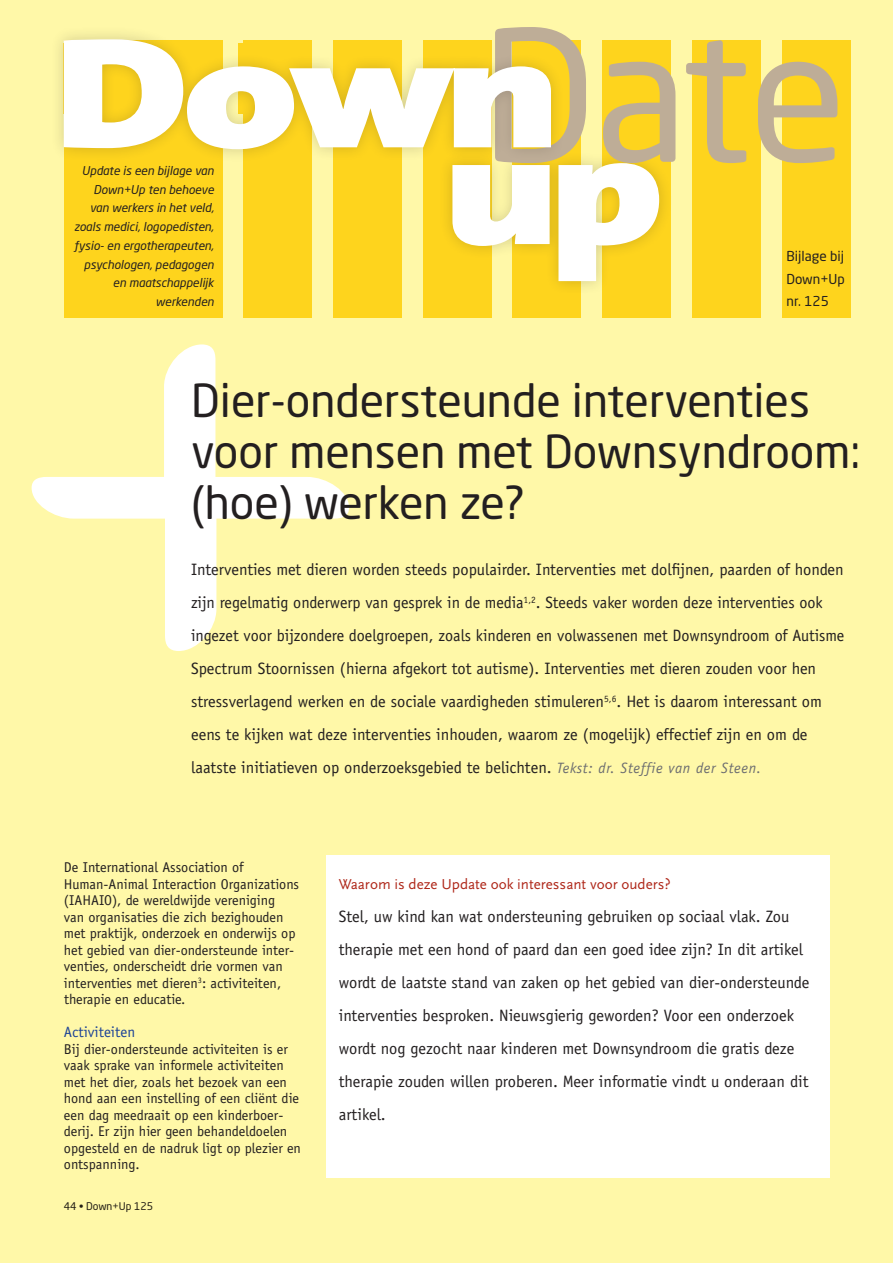
<style>
.page{position:relative;width:893px;height:1263px;background:#fff8a8}
.page>*{position:absolute;margin:0;border:0;box-sizing:border-box;transform-origin:0 0}
.t1{font:179.7px "Neo Sans Std";color:#bead97}
.t2{font:45px/51px "Neo Sans Std";color:#231f20}
.t3{font:16.5px/33px "Officina Sans";color:#231f20}
.t4{font:15px "AD Scala Sans Romein";color:#af281a}
.t5{font:15px "Officina Sans";color:#1d4396}
.t6{font:14.25px/16.5px "Officina Sans";color:#231f20}
.t7{font:13.5px/22.5px "Neo Sans Std";color:#231f20;text-align:justify}
.t8{font:italic 12px/18.8px "Neo Sans Std";color:#231f20;text-align:right}
.t9{font:10.5px "Neo Sans Std";color:#231f20}
.s1{font-style:italic;font-size:15px;color:#6c6d70}
</style>
<div class="page">
<div style="left:64px;top:40px;width:158px;height:278px;background:#fed41d"></div>
<div style="left:244px;top:40px;width:68px;height:278px;background:#fed41d"></div>
<div style="left:333px;top:40px;width:69px;height:278px;background:#fed41d"></div>
<div style="left:423px;top:40px;width:69px;height:278px;background:#fed41d"></div>
<div style="left:512px;top:40px;width:68px;height:278px;background:#fed41d"></div>
<div style="left:603px;top:40px;width:68px;height:278px;background:#fed41d"></div>
<div style="left:692px;top:40px;width:69px;height:278px;background:#fed41d"></div>
<div style="left:782px;top:40px;width:68px;height:278px;background:#fed41d"></div>
<svg style="left:32px;top:344px;width:317px;height:307px"></svg>
<div style="left:438px;top:149px;width:235px;height:146px;background:#231f20;opacity:.2"></div>
<svg style="left:452px;top:163px;width:207px;height:118px"></svg>
<div style="left:49px;top:25px;width:516px;height:138px;background:#231f20;opacity:.2"></div>
<svg style="left:64px;top:39px;width:487px;height:110px;fill:#fff"></svg>
<div style="left:326px;top:856px;width:503px;height:322px;background:#fff"></div>
<p class="t8" style="left:74px;top:161px;width:141px">Update is een bijlage van<br>Down+Up ten behoeve van werkers in het veld, zoals medici, logopedisten, fysio- en ergotherapeuten, psychologen, pedagogen en maatschappelijk werkenden</p>
<h1 class="t1" style="left:481px;top:-14px;width:367px">Date</h1>
<p class="t7" style="left:786px;top:245px;width:60px">Bijlage bij Down+Up nr. 125</p>
<h2 class="t2" style="left:191px;top:374px;width:671px">Dier-ondersteunde interventies voor mensen met Downsyndroom: (hoe) werken ze?</h2>
<p class="t3" style="left:191px;top:553px;width:655px">Interventies met dieren worden steeds populairder. Interventies met dolfijnen, paarden of honden zijn regelmatig onderwerp van gesprek in de media<sup>1,2</sup>. Steeds vaker worden deze interventies ook ingezet voor bijzondere doelgroepen, zoals kinderen en volwassenen met Downsyndroom of Autisme Spectrum Stoornissen (hierna afgekort tot autisme). Interventies met dieren zouden voor hen stressverlagend werken en de sociale vaardigheden stimuleren<sup>5,6</sup>. Het is daarom interessant om eens te kijken wat deze interventies inhouden, waarom ze (mogelijk) effectief zijn en om de laatste initiatieven op onderzoeksgebied te belichten. <span class="s1">Tekst: dr. Steffie van der Steen.</span></p>
<p class="t6" style="left:64px;top:859px;width:237px">De International Association of Human-Animal Interaction Organizations (IAHAIO), de wereldwijde vereniging van organisaties die zich bezighouden met praktijk, onderzoek en onderwijs op het gebied van dier-ondersteunde inter&shy;venties, onderscheidt drie vormen van interventies met dieren<sup>3</sup>: activiteiten, therapie en educatie.</p>
<p class="t5" style="left:64px;top:1023px;width:73px">Activiteiten</p>
<p class="t6" style="left:64px;top:1041px;width:239px">Bij dier-ondersteunde activiteiten is er vaak sprake van informele activiteiten met het dier, zoals het bezoek van een hond aan een instelling of een cliënt die een dag meedraait op een kinderboer&shy;derij. Er zijn hier geen behandeldoelen opgesteld en de nadruk ligt op plezier en ontspanning.</p>
<p class="t9" style="left:64px;top:1200px;width:91px">44 • Down+Up 125</p>
<p class="t4" style="left:339px;top:876px;width:334px">Waarom is deze Update ook interessant voor ouders?</p>
<p class="t3" style="left:339px;top:900px;width:472px">Stel, uw kind kan wat ondersteuning gebruiken op sociaal vlak. Zou therapie met een hond of paard dan een goed idee zijn? In dit artikel wordt de laatste stand van zaken op het gebied van dier-ondersteunde interventies besproken. Nieuwsgierig geworden? Voor een onderzoek wordt nog gezocht naar kinderen met Downsyndroom die gratis deze therapie zouden willen proberen. Meer informatie vindt u onderaan dit artikel.</p>
</div>
